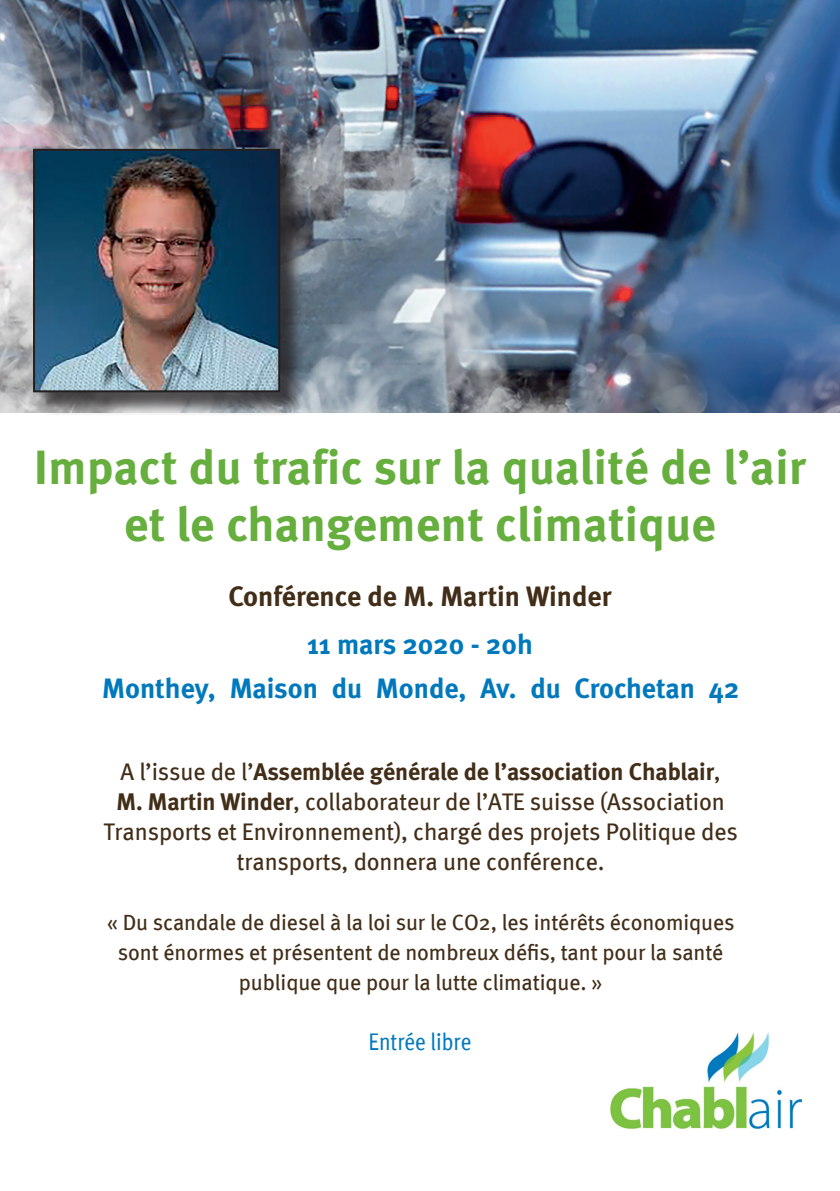
<style>
.page{position:relative;width:840px;height:1191px;background:#fff}
.page>*{position:absolute;margin:0;border:0;box-sizing:border-box;transform-origin:0 0}
.t1{font:700 48px/57.6px "Meta";letter-spacing:.01em;color:#66ae3d;text-align:center}
.t2{font:700 28px "Meta";color:#0079bc}
.t3{font:700 28px "Meta";color:#422e18}
.t4{font:24px/30px "Meta";letter-spacing:-.005em;color:#422e18;text-align:center}
.t5{font:24px "Meta Cond";color:#0079bc}
.t6{font:22px/30px "Meta";letter-spacing:-.005em;color:#422e18;text-align:center}
.s1{font-weight:700}
</style>
<div class="page">
<img style="left:610px;top:1032px;width:191px;height:96px">
<img style="left:0;top:0;width:839px;height:412px">
<div style="left:36px;top:152px;width:269px;height:265px;background:#231f20;opacity:.75"></div>
<img style="left:36px;top:152px;width:241px;height:237px">
<div style="left:33px;top:149px;width:247px;height:243px;border:2px solid #231f20"></div>
<h1 class="t1" style="left:34px;top:437px;width:772px">Impact du trafic sur la qualité de l’air et le changement climatique</h1>
<p class="t3" style="left:228px;top:579px;width:384px">Conférence de M. Martin Winder</p>
<p class="t2" style="left:307px;top:627px;width:227px">11 mars 2020 - 20h</p>
<p class="t2" style="left:102px;top:672px;width:638px">Monthey, Maison du Monde, Av. du Crochetan 42</p>
<p class="t4" style="left:103px;top:756px;width:635px">A l’issue de l’<span class="s1">Assemblée générale de l’association Chablair</span>,<br><span class="s1">M. Martin Winder</span>, collaborateur de l’ATE suisse (Association Transports et Environnement), chargé des projets Politique des transports, donnera une conférence.</p>
<p class="t6" style="left:107px;top:906px;width:629px">« Du scandale de diesel à la loi sur le CO2, les intérêts économiques sont énormes et présentent de nombreux défis, tant pour la santé publique que pour la lutte climatique. »</p>
<p class="t5" style="left:368px;top:1028px;width:104px">Entrée libre</p>
</div>
